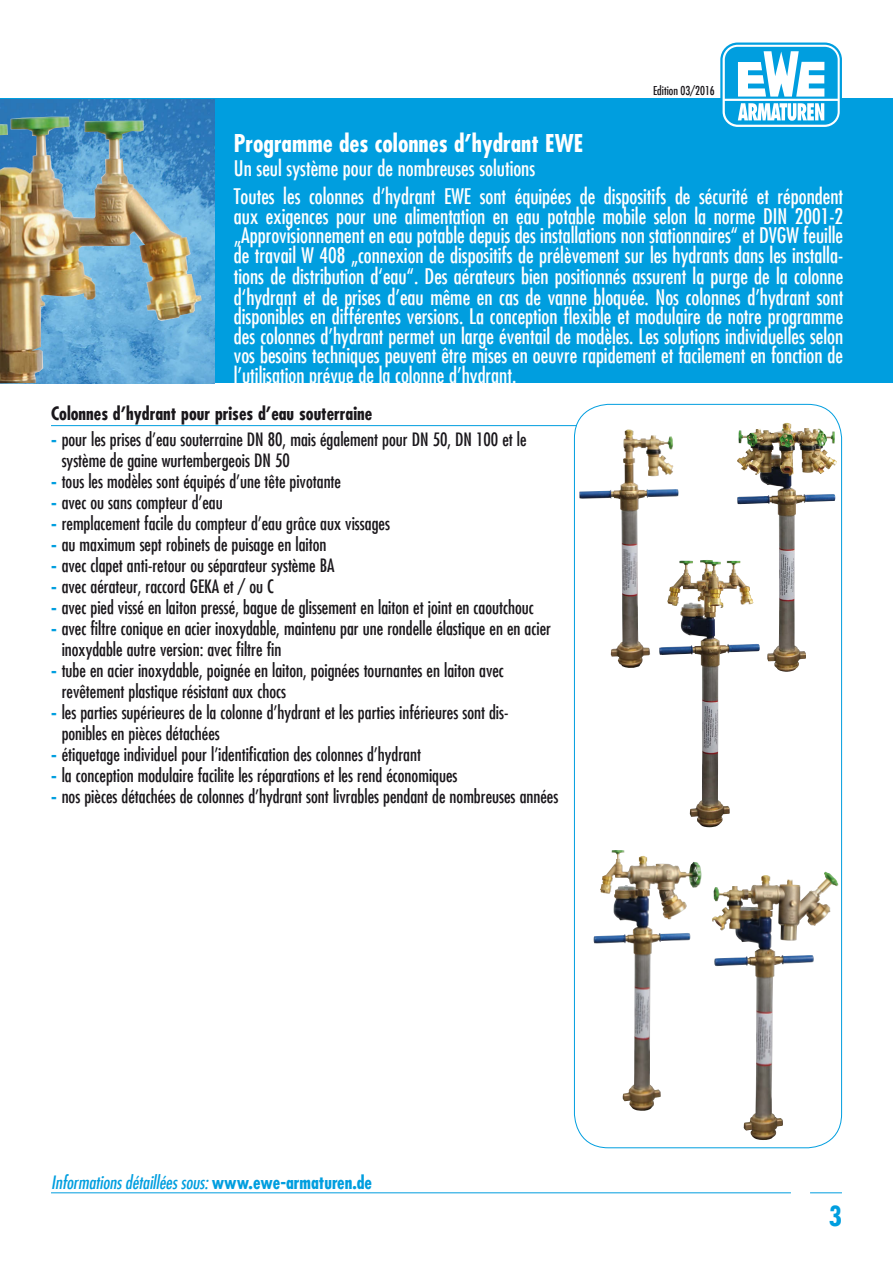
<style>
.page{position:relative;width:893px;height:1263px;background:#fff}
.page>*{position:absolute;margin:0;border:0;box-sizing:border-box;transform-origin:0 0}
.t1{font:700 condensed 27px "Futura Com";color:#009edf}
.t2{font:700 condensed 24px "Futura Com";color:#fff}
.t3{font:500 condensed 21px/20px "Futura Com";color:#fff}
.t4{font:500 condensed 18px/21px "Futura Com";color:#1a171b}
.t5{font:italic 500 condensed 18px "Futura Com";color:#009edf}
.t6{font:700 condensed 18px "Futura Com";color:#1a171b}
.t7{font:500 condensed 12px "Futura Com";color:#1a171b}
.s1{font-weight:700;color:#009edf}
.s2{font-weight:700;font-style:normal}
</style>
<div class="page">
<hr style="left:51px;top:1192px;width:740px;height:1px;background:#009edf">
<hr style="left:810px;top:1192px;width:32px;height:1px;background:#009edf">
<hr style="left:51px;top:425px;width:526px;height:1px;background:#009edf">
<div style="left:0;top:98px;width:893px;height:285px;background:#009edf"></div>
<svg style="left:720px;top:43px;width:122px;height:86px"></svg>
<svg style="left:723px;top:45px;width:117px;height:82px"></svg>
<svg style="left:725px;top:47px;width:113px;height:78px"></svg>
<img style="left:0;top:99px;width:214px;height:284px">
<img style="left:0;top:117px;width:202px;height:266px">
<img style="left:679px;top:560px;width:58px;height:267px">
<img style="left:737px;top:423px;width:98px;height:249px">
<img style="left:712px;top:872px;width:114px;height:250px">
<img style="left:579px;top:429px;width:100px;height:239px">
<img style="left:594px;top:850px;width:108px;height:261px">
<p class="t7" style="left:653px;top:82px;width:63px">Edition 03/2016</p>
<h2 class="t2" style="left:234px;top:127px;width:351px">Programme des colonnes d’hydrant EWE</h2>
<p class="t3" style="left:234px;top:153px;width:611px;line-height:28.5px">Un seul système pour de nombreuses solutions<br>Toutes les colonnes d’hydrant EWE sont équipées de dispositifs de sécurité et répondent</p>
<p class="t3" style="left:234px;top:205px;width:611px;text-align:justify">aux exigences pour une alimentation en eau potable mobile selon la norme DIN 2001-2 „Approvisionnement en eau potable depuis des installations non stationnaires“ et DVGW feuille de travail W 408 „connexion de dispositifs de prélèvement sur les hydrants dans les installa&shy;tions de distribution d‘eau“. Des aérateurs bien positionnés assurent la purge de la colonne d‘hydrant et de prises d’eau même en cas de vanne bloquée. Nos colonnes d’hydrant sont disponibles en différentes versions. La conception flexible et modulaire de notre programme des colonnes d’hydrant permet un large éventail de modèles. Les solutions individuelles selon vos besoins techniques peuvent être mises en oeuvre rapidement et facilement en fonction de l’utilisation prévue de la colonne d’hydrant.</p>
<p class="t6" style="left:51px;top:401px;width:323px">Colonnes d’hydrant pour prises d’eau souterraine</p>
<p class="t4" style="left:62px;top:428px;width:466px;text-indent:-11px"><span class="s1">-</span> pour les prises d’eau souterraine DN 80, mais également pour DN 50, DN 100 et le système de gaine wurtembergeois DN 50</p>
<p class="t4" style="left:51px;top:470px;width:292px"><span class="s1">-</span> tous les modèles sont équipés d’une tête pivotante</p>
<p class="t4" style="left:51px;top:491px;width:173px"><span class="s1">-</span> avec ou sans compteur d’eau</p>
<p class="t4" style="left:51px;top:512px;width:341px"><span class="s1">-</span> remplacement facile du compteur d’eau grâce aux vissages</p>
<p class="t4" style="left:51px;top:533px;width:277px"><span class="s1">-</span> au maximum sept robinets de puisage en laiton</p>
<p class="t4" style="left:51px;top:554px;width:285px"><span class="s1">-</span> avec clapet anti-retour ou séparateur système BA</p>
<p class="t4" style="left:51px;top:575px;width:224px"><span class="s1">-</span> avec aérateur, raccord GEKA et / ou C</p>
<p class="t4" style="left:51px;top:596px;width:484px"><span class="s1">-</span> avec pied vissé en laiton pressé, bague de glissement en laiton et joint en caoutchouc</p>
<p class="t4" style="left:62px;top:617px;width:491px;text-indent:-11px"><span class="s1">-</span> avec filtre conique en acier inoxydable, maintenu par une rondelle élastique en en acier inoxydable autre version: avec filtre fin</p>
<p class="t4" style="left:62px;top:659px;width:444px;text-indent:-11px"><span class="s1">-</span> tube en acier inoxydable, poignée en laiton, poignées tournantes en laiton avec revêtement plastique résistant aux chocs</p>
<p class="t4" style="left:62px;top:701px;width:448px;text-indent:-11px"><span class="s1">-</span> les parties supérieures de la colonne d’hydrant et les parties inférieures sont dis&shy;ponibles en pièces détachées</p>
<p class="t4" style="left:51px;top:743px;width:371px"><span class="s1">-</span> étiquetage individuel pour l’identification des colonnes d’hydrant</p>
<p class="t4" style="left:51px;top:764px;width:408px"><span class="s1">-</span> la conception modulaire facilite les réparations et les rend économiques</p>
<p class="t4" style="left:51px;top:785px;width:509px"><span class="s1">-</span> nos pièces détachées de colonnes d’hydrant sont livrables pendant de nombreuses années</p>
<p class="t5" style="left:51px;top:1169px;width:323px">Informations détaillées sous: <span class="s2">www.ewe-armaturen.de</span></p>
<h1 class="t1" style="left:829px;top:1198px;width:15px">3</h1>
</div>
